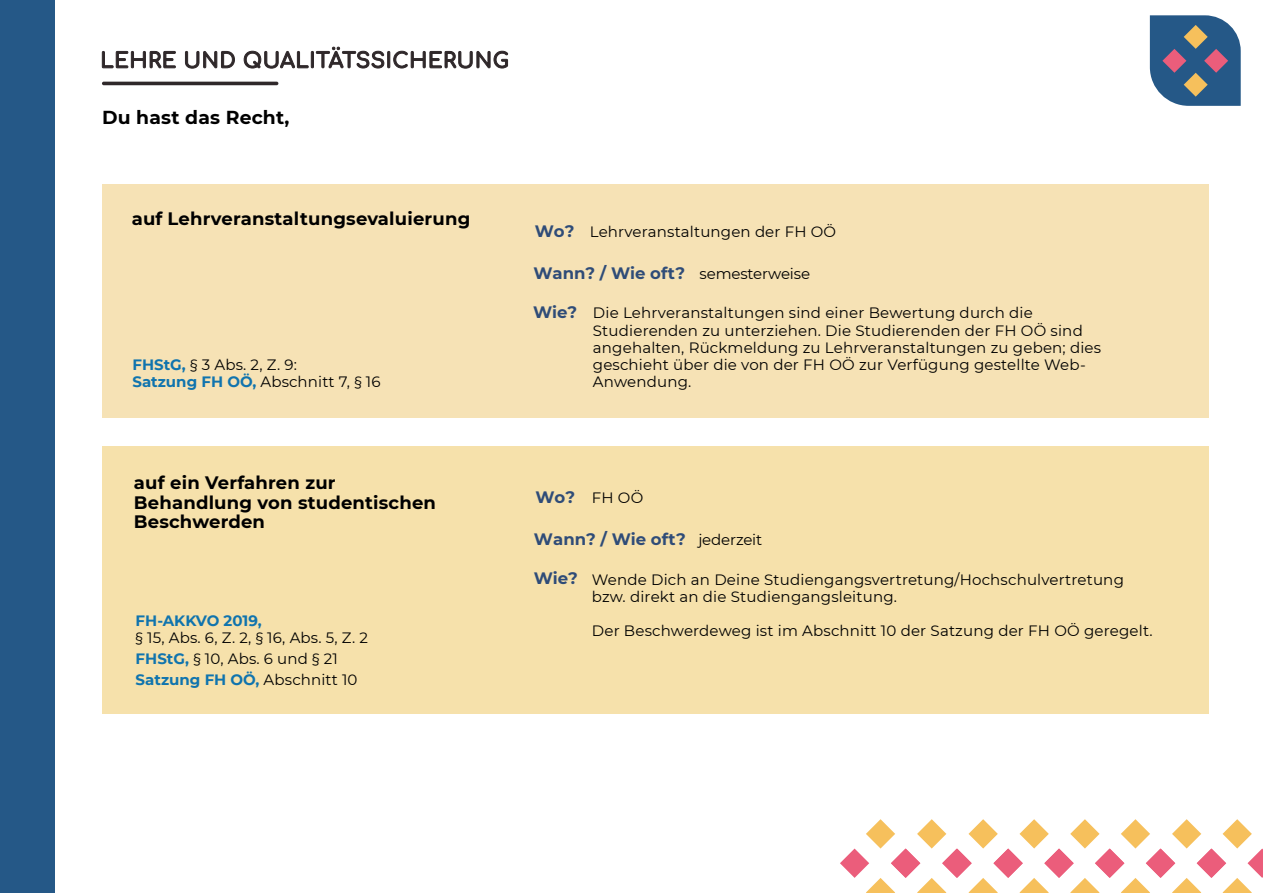
<style>
.page{position:relative;width:1263px;height:893px;background:#fff}
.page>*{position:absolute;margin:0;border:0;box-sizing:border-box;transform-origin:0 0}
.t1{font:700 18.75px "Montserrat";letter-spacing:.01em;color:#000}
.t2{font:700 18px/19.5px "Montserrat";letter-spacing:.01em;color:#000}
.t3{font:700 16.5px "Montserrat";color:#2f4c78}
.t4{font:15px/17.2px "Montserrat";letter-spacing:.01em;color:#000}
.t5{font:15px "Montserrat";letter-spacing:-.01em;color:#000}
.t6{font:700 15px "Montserrat";color:#1074ae}
.s1{font-weight:700;color:#1074ae}
</style>
<div class="page">
<div style="left:102px;top:446px;width:1107px;height:268px;background:#f6e1ab"></div>
<div style="left:102px;top:184px;width:1107px;height:233px;background:#f6e2b5"></div>
<hr style="left:102px;top:82px;width:176px;height:3px;background:#2f282a;border-radius:2px">
<svg style="left:101px;top:46px;width:408px;height:23px"></svg>
<div style="left:0;top:0;width:54px;height:893px;background:#255887"></div>
<svg style="left:1150px;top:15px;width:91px;height:91px;background:#526c8c"></svg>
<svg style="left:840px;top:819px;width:423px;height:74px"></svg>
<p class="t1" style="left:102px;top:104px;width:189px">Du hast das Recht,</p>
<p class="t2" style="left:132px;top:208px;width:340px">auf Lehrveranstaltungsevaluierung</p>
<p class="t4" style="left:132px;top:355px;width:250px"><span class="s1">FHStG,</span> § 3 Abs. 2, Z. 9:<br><span class="s1">Satzung FH OÖ,</span> Abschnitt 7, § 16</p>
<p class="t2" style="left:134px;top:472px;width:304px">auf ein Verfahren zur<br>Behandlung von studentischen<br>Beschwerden</p>
<p class="t6" style="left:136px;top:610px;width:128px">FH-AKKVO 2019,</p>
<p class="t4" style="left:136px;top:627px;width:234px;line-height:21px">§ 15, Abs. 6, Z. 2, § 16, Abs. 5, Z. 2<br><span class="s1">FHStG,</span> § 10, Abs. 6 und § 21<br><span class="s1">Satzung FH OÖ,</span> Abschnitt 10</p>
<p class="t3" style="left:535px;top:219px;width:41px">Wo?</p>
<p class="t4" style="left:590px;top:222px;width:248px">Lehrveranstaltungen der FH OÖ</p>
<p class="t3" style="left:533px;top:261px;width:153px">Wann? / Wie oft?</p>
<p class="t5" style="left:699px;top:263px;width:112px">semesterweise</p>
<p class="t3" style="left:533px;top:300px;width:46px">Wie?</p>
<p class="t4" style="left:593px;top:304px;width:510px">Die Lehrveranstaltungen sind einer Bewertung durch die Studierenden zu unterziehen. Die Studierenden der FH OÖ sind angehalten, Rückmeldung zu Lehrveranstaltungen zu geben; dies geschieht über die von der FH OÖ zur Verfügung gestellte Web-Anwendung.</p>
<p class="t3" style="left:535px;top:486px;width:41px">Wo?</p>
<p class="t4" style="left:592px;top:489px;width:53px">FH OÖ</p>
<p class="t3" style="left:534px;top:527px;width:153px">Wann? / Wie oft?</p>
<p class="t5" style="left:698px;top:529px;width:65px">jederzeit</p>
<p class="t3" style="left:534px;top:566px;width:46px">Wie?</p>
<p class="t4" style="left:592px;top:570px;width:534px">Wende Dich an Deine Studiengangsvertretung/Hochschulvertretung bzw. direkt an die Studiengangsleitung.</p>
<p class="t4" style="left:592px;top:622px;width:562px">Der Beschwerdeweg ist im Abschnitt 10 der Satzung der FH OÖ geregelt.</p>
</div>
